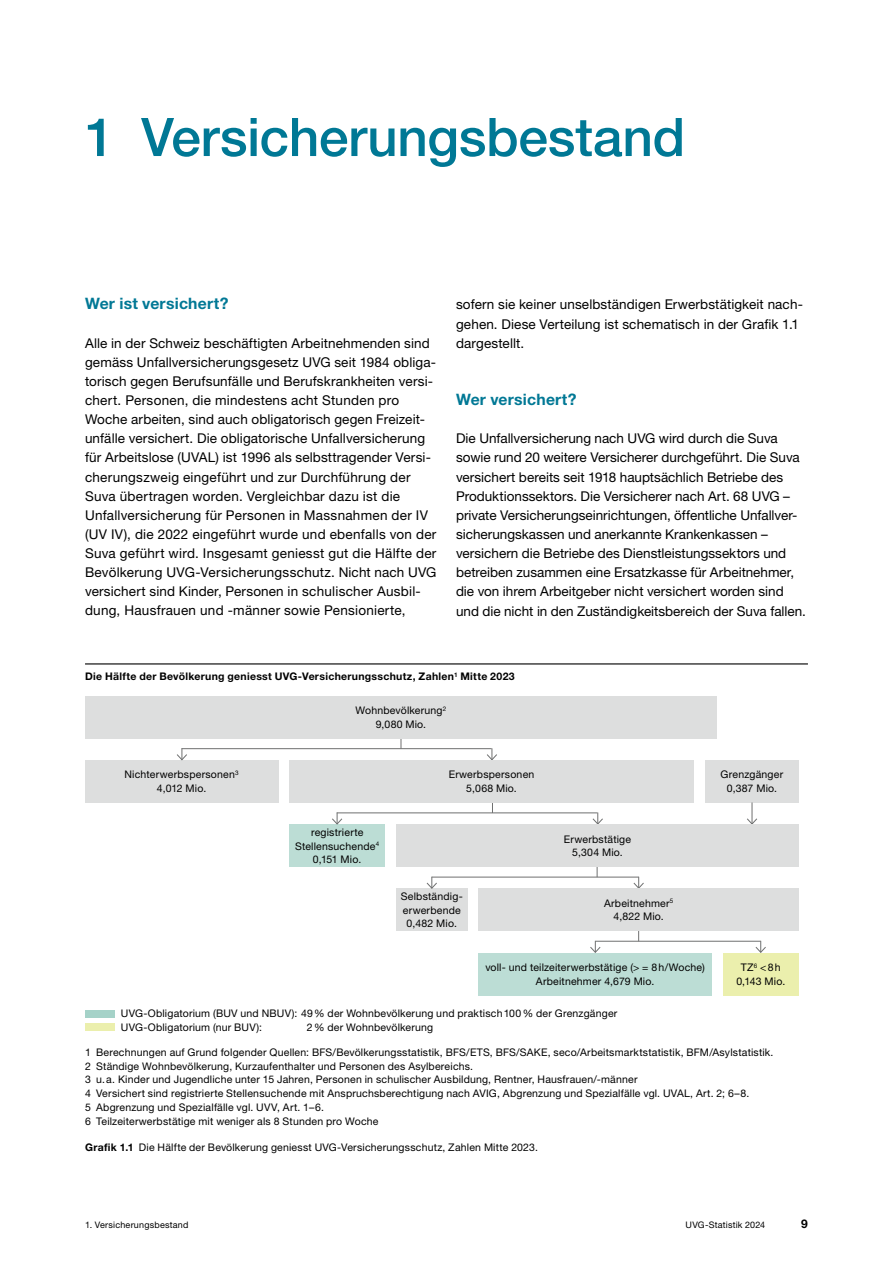
<style>
.page{position:relative;width:893px;height:1263px;background:#fff}
.page>*{position:absolute;margin:0;border:0;box-sizing:border-box;transform-origin:0 0}
.t1{font:500 53.25px "Helvetica Neue LT Std";letter-spacing:-.005em;color:#007895}
.t2{font:700 15.75px "Helvetica Neue LT Std";letter-spacing:.015em;color:#007895}
.t3{font:13.5px/19.2px "Helvetica Neue LT Std";letter-spacing:.01em;color:#000}
.t4{font:700 12px "Helvetica Neue LT Std";color:#000}
.t5{font:10.5px/13.5px "Helvetica Neue LT Std";letter-spacing:.02em;color:#000;text-align:center}
.t6{font:700 10.5px "Helvetica Neue LT Std";letter-spacing:.03em;color:#000}
.t7{font:9px "Helvetica Neue LT Std";letter-spacing:.025em;color:#000}
.s1{font-weight:700}
</style>
<div class="page">
<div style="left:85px;top:1010px;width:30px;height:7px;background:#a5d2c8"></div>
<div style="left:85px;top:1023px;width:30px;height:8px;background:#ebefad"></div>
<div style="left:85px;top:760px;width:193px;height:43px;background:#dddede"></div>
<div style="left:289px;top:824px;width:96px;height:43px;background:#bcddd5"></div>
<div style="left:396px;top:889px;width:71px;height:42px;background:#dddede"></div>
<div style="left:705px;top:760px;width:94px;height:43px;background:#dddede"></div>
<div style="left:723px;top:953px;width:76px;height:42px;background:#ebefad"></div>
<div style="left:478px;top:953px;width:234px;height:42px;background:#bcddd5"></div>
<svg style="left:486px;top:748px;width:11px;height:12px"></svg>
<svg style="left:177px;top:748px;width:11px;height:13px"></svg>
<hr style="left:182px;top:748px;width:310px;height:1px;background:#6f7070">
<svg style="left:755px;top:941px;width:11px;height:12px"></svg>
<svg style="left:590px;top:941px;width:11px;height:12px"></svg>
<hr style="left:595px;top:941px;width:166px;height:1px;background:#6f7070">
<svg style="left:633px;top:877px;width:12px;height:12px"></svg>
<svg style="left:426px;top:877px;width:12px;height:12px"></svg>
<hr style="left:432px;top:877px;width:207px;height:1px;background:#6f7070">
<svg style="left:592px;top:812px;width:11px;height:12px"></svg>
<svg style="left:747px;top:802px;width:10px;height:22px"></svg>
<svg style="left:332px;top:812px;width:11px;height:13px"></svg>
<hr style="left:337px;top:812px;width:260px;height:1px;background:#6f7070">
<div style="left:85px;top:696px;width:632px;height:42px;background:#dddede"></div>
<div style="left:289px;top:760px;width:405px;height:43px;background:#dddede"></div>
<div style="left:396px;top:824px;width:403px;height:43px;background:#dddede"></div>
<div style="left:478px;top:889px;width:321px;height:42px;background:#dddede"></div>
<hr style="left:85px;top:663px;width:723px;height:1px;background:#000">
<h1 class="t1" style="left:85px;top:105px;width:602px">1 Versicherungsbestand</h1>
<p class="t2" style="left:85px;top:294px;width:145px">Wer ist versichert?</p>
<p class="t3" style="left:85px;top:333px;width:353px">Alle in der Schweiz beschäftigten Arbeitnehmenden sind gemäss Unfallversicherungsgesetz UVG seit 1984 obliga&shy;torisch gegen Berufsunfälle und Berufskrankheiten versi&shy;chert. Personen, die mindestens acht Stunden pro Woche arbeiten, sind auch obligatorisch gegen Freizeit&shy;unfälle versichert. Die obligatorische Unfallversicherung für Arbeitslose (UVAL) ist 1996 als selbsttragender Versi&shy;cherungszweig eingeführt und zur Durchführung der Suva übertragen worden. Vergleichbar dazu ist die Unfallversicherung für Personen in Massnahmen der IV (UV IV), die 2022 eingeführt wurde und ebenfalls von der Suva geführt wird. Insgesamt geniesst gut die Hälfte der Bevölkerung UVG-Versicherungsschutz. Nicht nach UVG versichert sind Kinder, Personen in schulischer Ausbil&shy;dung, Hausfrauen und -männer sowie Pensionierte,</p>
<p class="t3" style="left:456px;top:295px;width:348px">sofern sie keiner unselbständigen Erwerbstätigkeit nach&shy;gehen. Diese Verteilung ist schematisch in der Grafik 1.1 dargestellt.</p>
<p class="t2" style="left:456px;top:390px;width:122px">Wer versichert?</p>
<p class="t3" style="left:456px;top:429px;width:351px">Die Unfallversicherung nach UVG wird durch die Suva sowie rund 20 weitere Versicherer durchgeführt. Die Suva versichert bereits seit 1918 hauptsächlich Betriebe des Produktionssektors. Die Versicherer nach Art. 68 UVG – private Versicherungseinrichtungen, öffentliche Unfallver&shy;sicherungskassen und anerkannte Krankenkassen – versichern die Betriebe des Dienstleistungssektors und betreiben zusammen eine Ersatzkasse für Arbeitnehmer, die von ihrem Arbeitgeber nicht versichert worden sind und die nicht in den Zuständigkeitsbereich der Suva fallen.</p>
<p class="t6" style="left:85px;top:670px;width:431px">Die Hälfte der Bevölkerung geniesst UVG-Versicherungsschutz, Zahlen<sup>1</sup> Mitte 2023</p>
<p class="t5" style="left:125px;top:768px;width:116px">Nichterwerbspersonen<sup>3<br></sup>4,012 Mio.</p>
<p class="t5" style="left:356px;top:704px;width:92px">Wohnbevölkerung<sup>2<br></sup>9,080 Mio.</p>
<p class="t5" style="left:295px;top:825px;width:86px">registrierte<br>Stellensuchende<sup>4<br></sup>0,151 Mio.</p>
<p class="t5" style="left:449px;top:768px;width:87px">Erwerbspersonen<br>5,068 Mio.</p>
<p class="t5" style="left:401px;top:889px;width:63px">Selbständig&shy;erwerbende<br>0,482 Mio.</p>
<p class="t5" style="left:564px;top:832px;width:69px">Erwerbstätige<br>5,304 Mio.</p>
<p class="t5" style="left:604px;top:896px;width:71px">Arbeitnehmer<sup>5<br></sup>4,822 Mio.</p>
<p class="t5" style="left:485px;top:960px;width:221px">voll- und teilzeiterwerbstätige (&gt; = 8h/Woche)<br>Arbeitnehmer 4,679 Mio.</p>
<p class="t5" style="left:121px;top:1007px;width:498px;text-align:left">UVG-Obligatorium (BUV und NBUV): 49% der Wohnbevölkerung und praktisch100% der Grenzgänger<br>UVG-Obligatorium (nur BUV):</p>
<p class="t5" style="left:307px;top:1020px;width:128px">2% der Wohnbevölkerung</p>
<p class="t5" style="left:721px;top:768px;width:64px">Grenzgänger<br>0,387 Mio.</p>
<p class="t5" style="left:736px;top:960px;width:50px">TZ<sup>6</sup> &lt;8h<br>0,143 Mio.</p>
<p class="t5" style="left:85px;top:1045px;width:690px;text-align:left">1 Berechnungen auf Grund folgender Quellen: BFS/Bevölkerungsstatistik, BFS/ETS, BFS/SAKE, seco/Arbeitsmarktstatistik, BFM/Asylstatistik.<br>2 Ständige Wohnbevölkerung, Kurzaufenthalter und Personen des Asylbereichs.<br>3 u.a. Kinder und Jugendliche unter 15 Jahren, Personen in schulischer Ausbildung, Rentner, Hausfrauen/-männer<br>4 Versichert sind registrierte Stellensuchende mit Anspruchsberechtigung nach AVIG, Abgrenzung und Spezialfälle vgl. UVAL, Art. 2; 6–8.<br>5 Abgrenzung und Spezialfälle vgl. UVV, Art. 1–6.<br>6 Teilzeiterwerbstätige mit weniger als 8 Stunden pro Woche</p>
<p class="t5" style="left:85px;top:1141px;width:455px"><span class="s1">Grafik 1.1</span> Die Hälfte der Bevölkerung geniesst UVG-Versicherungsschutz, Zahlen Mitte 2023.</p>
<p class="t7" style="left:85px;top:1219px;width:105px">1. Versicherungsbestand</p>
<p class="t7" style="left:686px;top:1219px;width:81px">UVG-Statistik 2024</p>
<p class="t4" style="left:801px;top:1216px;width:8px">9</p>
</div>
